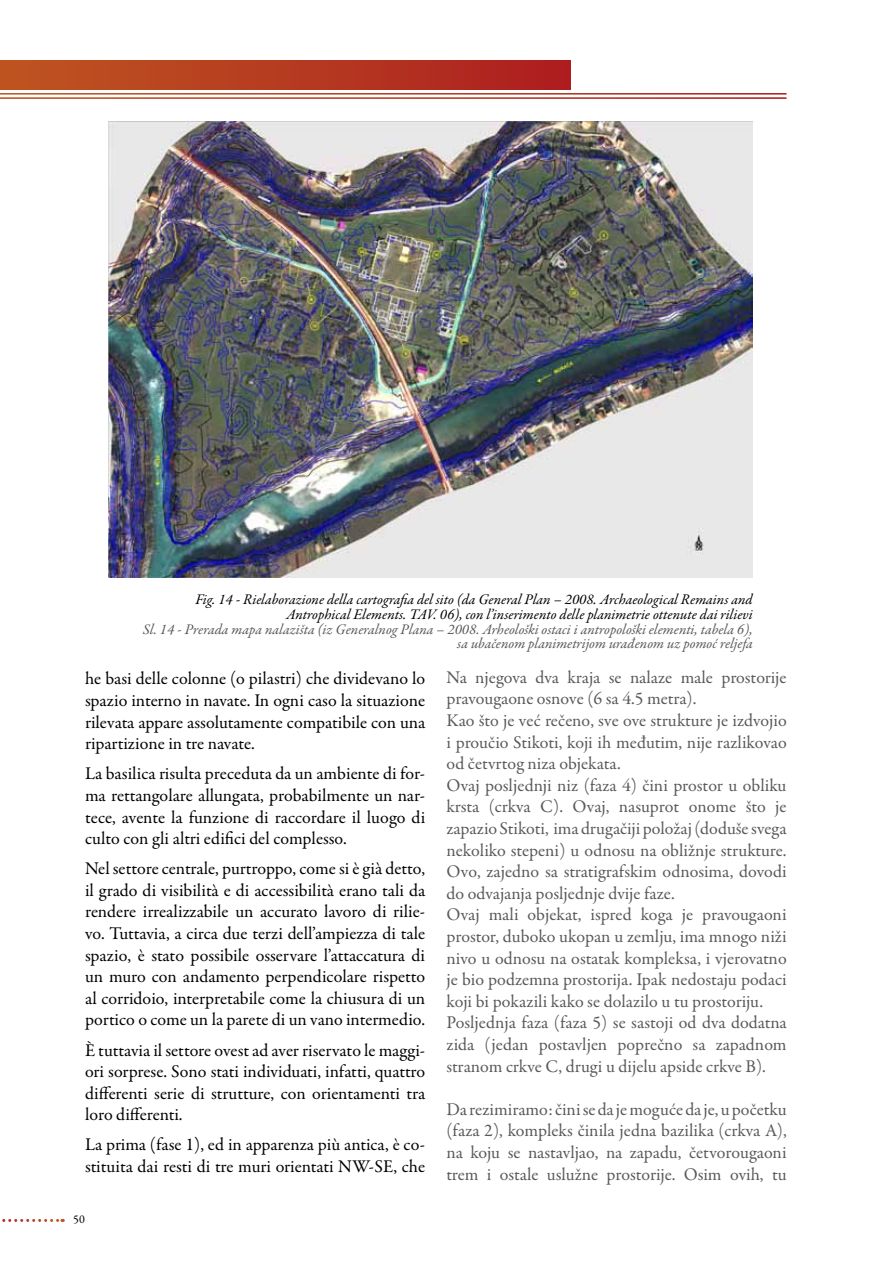
<style>
.page{position:relative;width:893px;height:1263px;background:#fff}
.page>*{position:absolute;margin:0;border:0;box-sizing:border-box;transform-origin:0 0}
.t1{font:18px/21.6px "Garamond Premr Pro";color:#58595b}
.t2{font:18px/21.6px "Garamond Premr Pro";color:#000;text-align:justify}
.t3{font:italic 14.85px/14.9px "Garamond Premr Pro";color:#000;text-align:right}
.t4{font:italic 14.85px/14.7px "Garamond Premr Pro";letter-spacing:-.005em;color:#58595b;text-align:right}
.t5{font:12px "Garamond Premr Pro";color:#000}
</style>
<div class="page">
<div style="left:0;top:60px;width:571px;height:30px;background:linear-gradient(to right,#be5620,#ae1e1f)"></div>
<svg style="left:2px;top:1219px;width:61px;height:3px"></svg>
<img style="left:109px;top:122px;width:644px;height:455px">
<p class="t3" style="left:195px;top:593px;width:559px">Fig. 14 - Rielaborazione della cartografia del sito (da General Plan – 2008. Archaeological Remains and<br>Antrophical Elements. TAV. 06), con l’inserimento delle planimetrie ottenute dai rilievi</p>
<p class="t4" style="left:143px;top:622px;width:611px">Sl. 14 - Prerada mapa nalazišta (iz Generalnog Plana – 2008. Arheološki ostaci i antropološki elementi, tabela 6), sa ubačenom planimetrijom urađenom uz pomoć reljefa</p>
<p class="t2" style="left:85px;top:668px;width:342px">he basi delle colonne (o pilastri) che dividevano lo spazio interno in navate. In ogni caso la situazione rilevata appare assolutamente compatibile con una ripartizione in tre navate.</p>
<p class="t2" style="left:85px;top:763px;width:342px">La basilica risulta preceduta da un ambiente di for&shy;ma rettangolare allungata, probabilmente un nar&shy;tece, avente la funzione di raccordare il luogo di culto con gli altri edifici del complesso.</p>
<p class="t2" style="left:85px;top:858px;width:342px">Nel settore centrale, purtroppo, come si è già detto, il grado di visibilità e di accessibilità erano tali da rendere irrealizzabile un accurato lavoro di rilie&shy;vo. Tuttavia, a circa due terzi dell’ampiezza di tale spazio, è stato possibile osservare l’attaccatura di un muro con andamento perpendicolare rispetto al corridoio, interpretabile come la chiusura di un portico o come un la parete di un vano intermedio.</p>
<p class="t2" style="left:85px;top:1039px;width:342px">È tuttavia il settore ovest ad aver riservato le maggi&shy;ori sorprese. Sono stati individuati, infatti, quattro differenti serie di strutture, con orientamenti tra loro differenti.</p>
<p class="t2" style="left:85px;top:1134px;width:342px">La prima (fase 1), ed in apparenza più antica, è co&shy;stituita dai resti di tre muri orientati NW-SE, che</p>
<p class="t5" style="left:73px;top:1212px;width:13px">50</p>
<p class="t1" style="left:446px;top:667px;width:342px">Na njegova dva kraja se nalaze male prostorije pravougaone osnove (6 sa 4.5 metra).<br>Kao što je već rečeno, sve ove strukture je izdvojio i proučio Stikoti, koji ih međutim, nije razlikovao od četvrtog niza objekata.<br>Ovaj posljednji niz (faza 4) čini prostor u obliku krsta (crkva C). Ovaj, nasuprot onome što je zapazio Stikoti, ima drugačiji položaj (doduše svega nekoliko stepeni) u odnosu na obližnje strukture.<br>Ovo, zajedno sa stratigrafskim odnosima, dovodi do odvajanja posljednje dvije faze.<br>Ovaj mali objekat, ispred koga je pravougaoni prostor, duboko ukopan u zemlju, ima mnogo niži nivo u odnosu na ostatak kompleksa, i vjerovatno je bio podzemna prostorija. Ipak nedostaju podaci koji bi pokazili kako se dolazilo u tu prostoriju.<br>Posljednja faza (faza 5) se sastoji od dva dodatna zida (jedan postavljen poprečno sa zapadnom stranom crkve C, drugi u dijelu apside crkve B).</p>
<p class="t1" style="left:446px;top:1099px;width:342px;text-align:justify">Da rezimiramo: čini se da je moguće da je, u početku (faza 2), kompleks činila jedna bazilika (crkva A), na koju se nastavljao, na zapadu, četvorougaoni trem i ostale uslužne prostorije. Osim ovih, tu</p>
</div>
